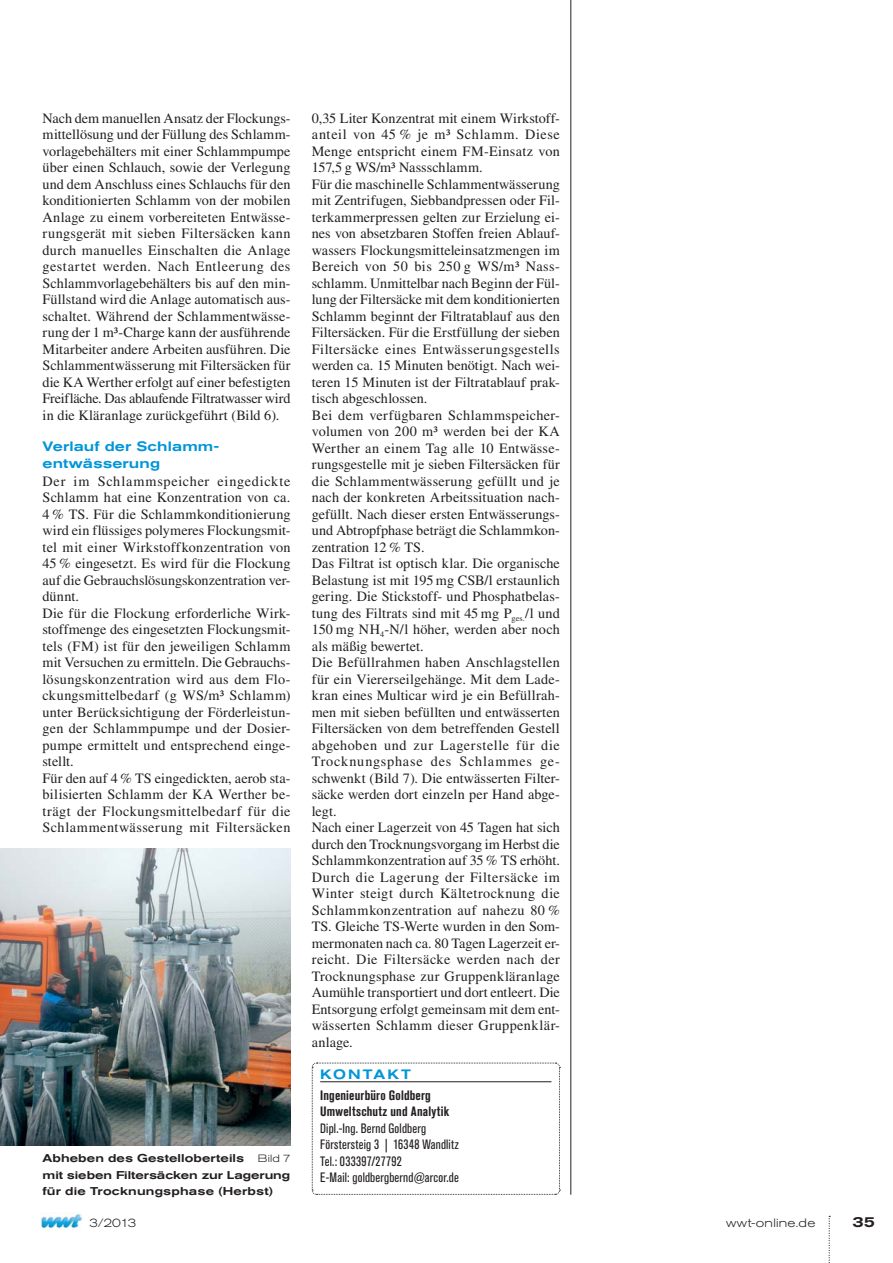
<style>
.page{position:relative;width:893px;height:1263px;background:#fff}
.page>*{position:absolute;margin:0;border:0;box-sizing:border-box;transform-origin:0 0}
.t1{font:500 expanded 15px "Akzidenz Grotesk BQ";color:#231f20}
.t2{font:14.25px/16.5px "Times LT Std";letter-spacing:.01em;color:#231f20}
.t3{font:condensed 13.5px/16.5px "Akzidenz Grotesk BQ";letter-spacing:.01em;color:#231f20}
.t4{font:700 condensed 13.5px/16.5px "Akzidenz Grotesk BQ";letter-spacing:.01em;color:#231f20}
.t5{font:500 expanded 13.5px/16.5px "Akzidenz Grotesk BQ";letter-spacing:.01em;color:#0095d9}
.t6{font:500 expanded 13.5px "Akzidenz Grotesk BQ";letter-spacing:.155em;color:#0095d9}
.t7{font:300 expanded 12px "Akzidenz Grotesk BQ";letter-spacing:.02em;color:#231f20}
.t8{font:500 expanded 11.25px/16.5px "Akzidenz Grotesk BQ";letter-spacing:.01em;color:#231f20;text-align:justify}
.s1{font-weight:300;font-size:10.5px}
</style>
<div class="page">
<svg style="left:829px;top:1216px;width:1px;height:47px"></svg>
<img style="left:41px;top:1212px;width:42px;height:17px">
<hr style="left:570px;top:0;width:1px;height:1195px;background:#231f20">
<svg style="left:311px;top:1062px;width:249px;height:133px"></svg>
<img style="left:0;top:849px;width:291px;height:297px">
<p class="t2" style="left:43px;top:111px;width:250px;text-align:justify">Nach dem manuellen Ansatz der Flockungs&shy;mittellösung und der Füllung des Schlamm&shy;vorlagebehälters mit einer Schlammpumpe über einen Schlauch, sowie der Verlegung und dem Anschluss eines Schlauchs für den konditionierten Schlamm von der mobilen Anlage zu einem vorbereiteten Entwässe&shy;rungsgerät mit sieben Filtersäcken kann durch manuelles Einschalten die Anlage gestartet werden. Nach Entleerung des Schlammvorlagebehälters bis auf den min-Füllstand wird die Anlage automatisch aus&shy;schaltet. Während der Schlammentwässe&shy;rung der 1 m3-Charge kann der ausführende Mitarbeiter andere Arbeiten ausführen. Die Schlammentwässerung mit Filtersäcken für die KA Werther erfolgt auf einer befestigten Freifläche. Das ablaufende Filtratwasser wird in die Kläranlage zurückgeführt (Bild 6).</p>
<p class="t5" style="left:43px;top:440px;width:178px">Verlauf der Schlamm&shy;entwässerung</p>
<p class="t2" style="left:43px;top:474px;width:250px">Der im Schlammspeicher eingedickte Schlamm hat eine Konzentration von ca.<br>4 % TS. Für die Schlammkonditionierung wird ein flüssiges polymeres Flockungsmit&shy;tel mit einer Wirkstoffkonzentration von 45 % eingesetzt. Es wird für die Flockung auf die Gebrauchslösungskonzentration ver&shy;dünnt.<br>Die für die Flockung erforderliche Wirk&shy;stoffmenge des eingesetzten Flockungsmit&shy;tels (FM) ist für den jeweiligen Schlamm mit Versuchen zu ermitteln. Die Gebrauchs&shy;lösungskonzentration wird aus dem Flo&shy;ckungsmittelbedarf (g WS/m3 Schlamm) unter Berücksichtigung der Förderleistun&shy;gen der Schlammpumpe und der Dosier&shy;pumpe ermittelt und entsprechend einge&shy;stellt.<br>Für den auf 4 % TS eingedickten, aerob sta&shy;bilisierten Schlamm der KA Werther be&shy;trägt der Flockungsmittelbedarf für die Schlammentwässerung mit Filtersäcken</p>
<p class="t8" style="left:43px;top:1151px;width:250px">Abheben des Gestelloberteils <span class="s1">Bild 7 </span>mit sieben Filtersäcken zur Lagerung für die Trocknungsphase (Herbst)</p>
<p class="t2" style="left:312px;top:111px;width:250px">0,35 Liter Konzentrat mit einem Wirkstoff&shy;anteil von 45 % je m3 Schlamm. Diese Menge entspricht einem FM-Einsatz von 157,5 g WS/m3 Nassschlamm.<br>Für die maschinelle Schlammentwässerung mit Zentrifugen, Siebbandpressen oder Fil&shy;terkammerpressen gelten zur Erzielung ei&shy;nes von absetzbaren Stoffen freien Ablauf&shy;wassers Flockungsmitteleinsatzmengen im Bereich von 50 bis 250 g WS/m3 Nass&shy;schlamm. Unmittelbar nach Beginn der Fül&shy;lung der Filtersäcke mit dem konditionierten Schlamm beginnt der Filtratablauf aus den Filtersäcken. Für die Erstfüllung der sieben Filtersäcke eines Entwässerungsgestells werden ca. 15 Minuten benötigt. Nach wei&shy;teren 15 Minuten ist der Filtratablauf prak&shy;tisch abgeschlossen.<br>Bei dem verfügbaren Schlammspeicher&shy;volumen von 200 m3 werden bei der KA Werther an einem Tag alle 10 Entwässe&shy;rungsgestelle mit je sieben Filtersäcken für die Schlammentwässerung gefüllt und je nach der konkreten Arbeitssituation nach&shy;gefüllt. Nach dieser ersten Entwässerungs&shy;und Abtropfphase beträgt die Schlammkon&shy;zentration 12 % TS.<br>Das Filtrat ist optisch klar. Die organische Belastung ist mit 195 mg CSB/l erstaunlich gering. Die Stickstoff- und Phosphatbelas&shy;tung des Filtrats sind mit 45 mg P<sub>ges.</sub>/l und 150 mg NH<sub>4</sub>-N/l höher, werden aber noch als mäßig bewertet.<br>Die Befüllrahmen haben Anschlagstellen für ein Viererseilgehänge. Mit dem Lade&shy;kran eines Multicar wird je ein Befüllrah&shy;men mit sieben befüllten und entwässerten Filtersäcken von dem betreffenden Gestell abgehoben und zur Lagerstelle für die Trocknungsphase des Schlammes ge&shy;schwenkt (Bild 7). Die entwässerten Filter&shy;säcke werden dort einzeln per Hand abge&shy;legt.<br>Nach einer Lagerzeit von 45 Tagen hat sich durch den Trocknungsvorgang im Herbst die Schlammkonzentration auf 35 % TS erhöht.<br>Durch die Lagerung der Filtersäcke im Winter steigt durch Kältetrocknung die Schlammkonzentration auf nahezu 80 % TS. Gleiche TS-Werte wurden in den Som&shy;mermonaten nach ca. 80 Tagen Lagerzeit er&shy;reicht. Die Filtersäcke werden nach der Trocknungsphase zur Gruppenkläranlage Aumühle transportiert und dort entleert. Die Entsorgung erfolgt gemeinsam mit dem ent&shy;wässerten Schlamm dieser Gruppenklär&shy;anlage.</p>
<p class="t6" style="left:320px;top:1069px;width:92px">KONTAKT</p>
<p class="t4" style="left:320px;top:1088px;width:131px">Ingenieurbüro Goldberg<br>Umweltschutz und Analytik</p>
<p class="t3" style="left:320px;top:1121px;width:140px">Dipl.-Ing. Bernd Goldberg<br>Förstersteig 3 | 16348 Wandlitz<br>Tel.: 033397/27792<br>E-Mail: goldbergbernd@arcor.de</p>
<p class="t7" style="left:89px;top:1218px;width:48px">3/2013</p>
<p class="t7" style="left:726px;top:1218px;width:91px">wwt-online.de</p>
<p class="t1" style="left:852px;top:1216px;width:24px">35</p>
</div>
